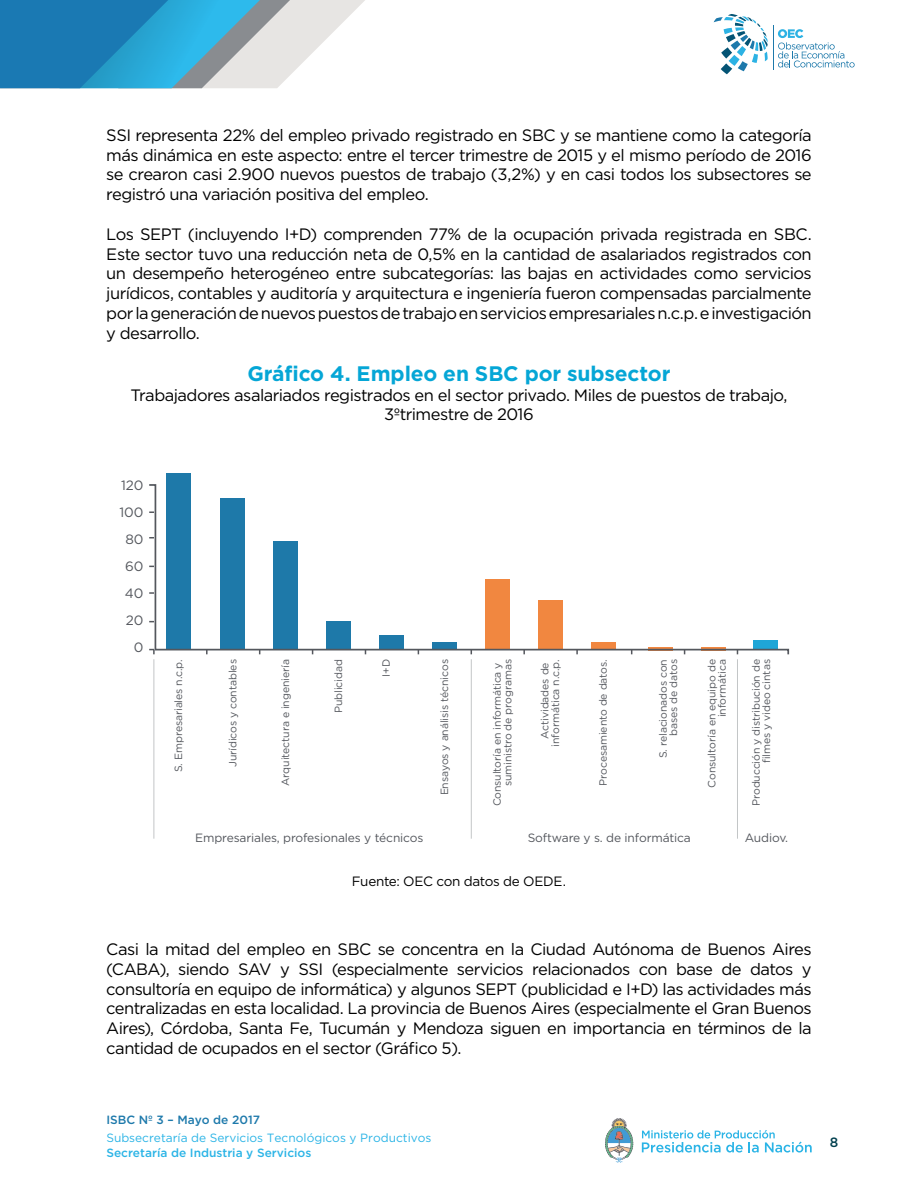
<style>
.page{position:relative;width:918px;height:1188px;background:#fff}
.page>*{position:absolute;margin:0;border:0;box-sizing:border-box;transform-origin:0 0}
.t1{font:700 21px "Gotham";letter-spacing:-.005em;color:#05a6d6}
.t2{font:16.5px/19.8px "Gotham";letter-spacing:-.035em;color:#000;text-align:justify}
.t3{font:13.5px "Gotham";letter-spacing:-.02em;color:#000}
.t4{font:13.5px/27px "Gotham";letter-spacing:-.01em;color:#54575d;text-align:right}
.t5{font:500 13.5px "Gotham";color:#003f4e}
.t6{font:12px "Gotham";letter-spacing:-.01em;color:#54575d}
.t7{font:12px "Gotham";color:#2bb4e6}
.t8{font:500 12px "Gotham";color:#2bb4e6}
.t9{font:500 12px "Gotham";color:#1d79ab}
.t10{font:10.5px/10.5px "Gotham";letter-spacing:-.01em;color:#54575d;text-align:right}
</style>
<div class="page">
<svg style="left:642px;top:1130px;width:170px;height:23px"></svg>
<svg style="left:605px;top:1118px;width:28px;height:45px"></svg>
<svg style="left:721px;top:63px;width:11px;height:11px"></svg>
<svg style="left:714px;top:14px;width:54px;height:57px"></svg>
<hr style="left:773px;top:25px;width:1px;height:45px;background:#1d79ab">
<svg style="left:778px;top:29px;width:77px;height:39px"></svg>
<svg style="left:0;top:0;width:365px;height:88px;background:#6cadcd"></svg>
<div style="left:167px;top:473px;width:24px;height:177px;background:#1e79a9"></div>
<svg style="left:149px;top:483px;width:641px;height:172px"></svg>
<hr style="left:154px;top:659px;width:1px;height:180px;background:#c3c6c7">
<hr style="left:471px;top:659px;width:1px;height:180px;background:#c3c6c7">
<hr style="left:737px;top:659px;width:1px;height:180px;background:#c3c6c7">
<p class="t2" style="left:106px;top:125px;width:707px">SSI representa 22% del empleo privado registrado en SBC y se mantiene como la categoría más dinámica en este aspecto: entre el tercer trimestre de 2015 y el mismo período de 2016 se crearon casi 2.900 nuevos puestos de trabajo (3,2%) y en casi todos los subsectores se registró una variación positiva del empleo.</p>
<p class="t2" style="left:106px;top:224px;width:707px">Los SEPT (incluyendo I+D) comprenden 77% de la ocupación privada registrada en SBC.<br>Este sector tuvo una reducción neta de 0,5% en la cantidad de asalariados registrados con un desempeño heterogéneo entre subcategorías: las bajas en actividades como servicios jurídicos, contables y auditoría y arquitectura e ingeniería fueron compensadas parcialmente por la generación de nuevos puestos de trabajo en servicios empresariales n.c.p. e investigación y desarrollo.</p>
<p class="t1" style="left:247px;top:359px;width:425px">Gráfico 4. Empleo en SBC por subsector</p>
<p class="t2" style="left:131px;top:384px;width:658px;text-align:center">Trabajadores asalariados registrados en el sector privado. Miles de puestos de trabajo,<br>3ºtrimestre de 2016</p>
<p class="t4" style="left:120px;top:472px;width:25px">120<br>100<br>80<br>60<br>40<br>20<br>0</p>
<p class="t10" style="left:173px;top:772px;width:114px;rotate:-90deg">S. Empresariales n.c.p.</p>
<p class="t10" style="left:227px;top:767px;width:109px;rotate:-90deg">Jurídicos y contables</p>
<p class="t10" style="left:280px;top:786px;width:128px;rotate:-90deg">Arquitectura e ingeniería</p>
<p class="t10" style="left:333px;top:713px;width:55px;rotate:-90deg">Publicidad</p>
<p class="t10" style="left:381px;top:677px;width:19px;rotate:-90deg">I+D</p>
<p class="t10" style="left:439px;top:795px;width:138px;rotate:-90deg">Ensayos y análisis técnicos</p>
<p class="t10" style="left:492px;top:806px;width:148px;rotate:-90deg">Consultoría en informática y suministro de programas</p>
<p class="t10" style="left:539px;top:747px;width:89px;text-align:center;rotate:-90deg">Actividades de informática n.c.p.</p>
<p class="t10" style="left:598px;top:786px;width:128px;rotate:-90deg">Procesamiento de datos.</p>
<p class="t10" style="left:658px;top:758px;width:100px;rotate:-90deg">S. relacionados con bases de datos</p>
<p class="t10" style="left:706px;top:788px;width:130px;rotate:-90deg">Consultoría en equipo de informática</p>
<p class="t10" style="left:751px;top:806px;width:148px;rotate:-90deg">Producción y distribución de filmes y video cintas</p>
<p class="t6" style="left:195px;top:830px;width:230px">Empresariales, profesionales y técnicos</p>
<p class="t6" style="left:528px;top:830px;width:165px">Software y s. de informática</p>
<p class="t6" style="left:745px;top:830px;width:45px">Audiov.</p>
<p class="t3" style="left:352px;top:872px;width:216px">Fuente: OEC con datos de OEDE.</p>
<p class="t2" style="left:106px;top:939px;width:707px">Casi la mitad del empleo en SBC se concentra en la Ciudad Autónoma de Buenos Aires (CABA), siendo SAV y SSI (especialmente servicios relacionados con base de datos y consultoría en equipo de informática) y algunos SEPT (publicidad e I+D) las actividades más centralizadas en esta localidad. La provincia de Buenos Aires (especialmente el Gran Buenos Aires), Córdoba, Santa Fe, Tucumán y Mendoza siguen en importancia en términos de la cantidad de ocupados en el sector (Gráfico 5).</p>
<p class="t9" style="left:106px;top:1112px;width:155px">ISBC Nº 3 – Mayo de 2017</p>
<p class="t7" style="left:106px;top:1130px;width:327px">Subsecretaría de Servicios Tecnológicos y Productivos</p>
<p class="t8" style="left:106px;top:1145px;width:207px">Secretaría de Industria y Servicios</p>
<p class="t5" style="left:830px;top:1133px;width:10px">8</p>
</div>
